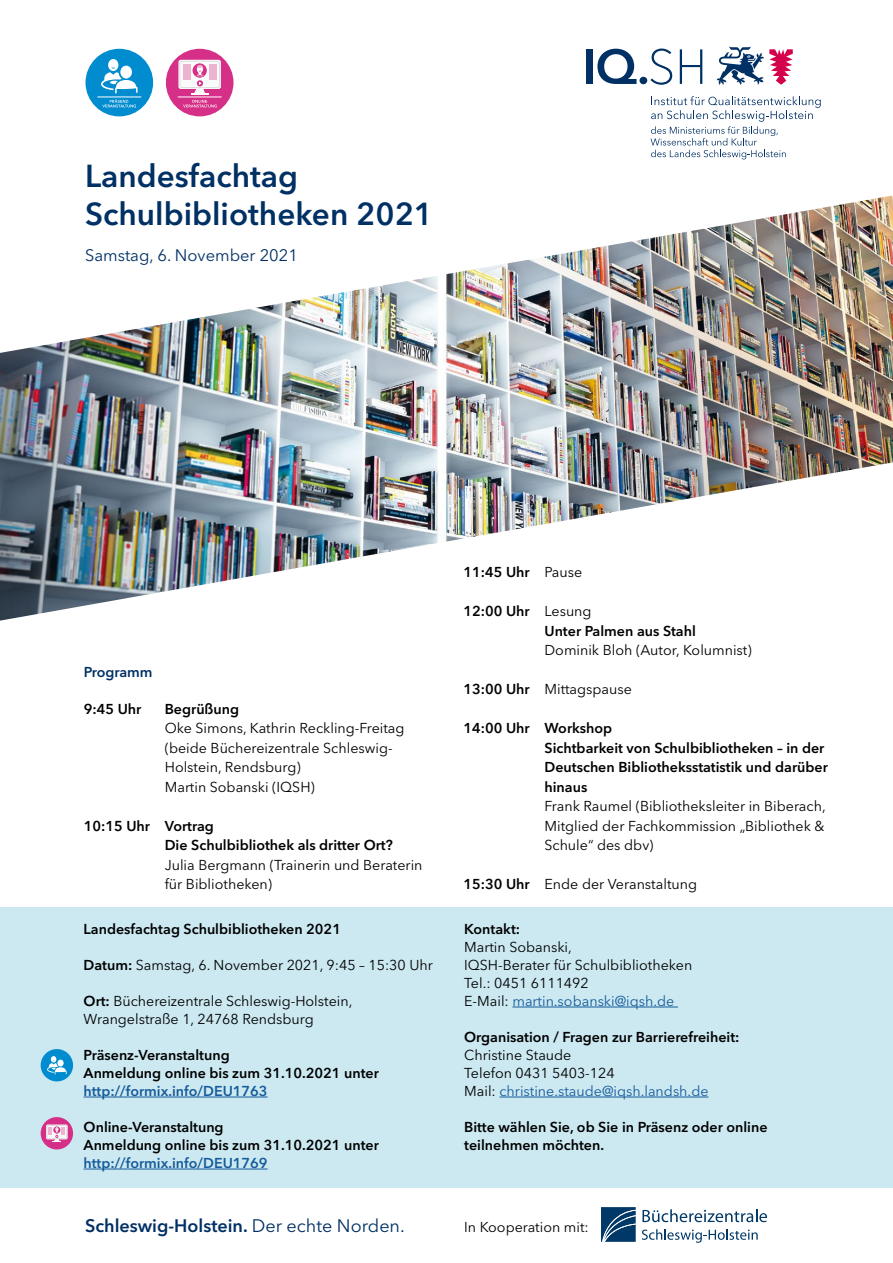
<style>
.page{position:relative;width:893px;height:1263px;background:#fff}
.page>*{position:absolute;margin:0;border:0;box-sizing:border-box;transform-origin:0 0}
.t1{font:600 31.5px/37.8px "Avenir Next LT Pro";color:#003064}
.t2{font:600 18px "Avenir Next LT Pro";color:#003064}
.t3{font:16.5px "Avenir Next LT Pro";color:#003064}
.t4{font:14.25px/19.5px "Avenir Next LT Pro";color:#000}
.t5{font:600 14.25px/19.5px "Avenir Next LT Pro";color:#000}
.t6{font:14.25px "Avenir Next LT Pro";color:#165b9a}
.t7{font:600 14.25px "Avenir Next LT Pro";color:#165b9a}
.t8{font:600 14.25px "Avenir Next LT Pro";color:#003064}
.s1{font-weight:600}
.s2{font-weight:400}
.s3{color:#000}
</style>
<div class="page">
<img style="left:0;top:353px;width:893px;height:268px">
<img style="left:0;top:46px;width:893px;height:307px">
<div style="left:0;top:907px;width:893px;height:356px;background:#cce9f2"></div>
<div style="left:0;top:1188px;width:893px;height:75px;background:#fff"></div>
<svg style="left:650px;top:48px;width:22px;height:37px"></svg>
<svg style="left:680px;top:49px;width:22px;height:35px"></svg>
<svg style="left:717px;top:47px;width:76px;height:38px"></svg>
<div style="left:587px;top:50px;width:6px;height:34px;background:#003064"></div>
<svg style="left:597px;top:49px;width:39px;height:35px"></svg>
<div style="left:639px;top:77px;width:8px;height:7px;background:#003064;border-radius:50%"></div>
<svg style="left:651px;top:96px;width:170px;height:63px"></svg>
<div style="left:41px;top:1117px;width:32px;height:32px;background:#d62f87;border-radius:50%"></div>
<svg style="left:46px;top:1125px;width:21px;height:14px"></svg>
<div style="left:47px;top:1125px;width:20px;height:14px;border:1px solid #dddedf"></div>
<svg style="left:48px;top:1127px;width:17px;height:15px"></svg>
<div style="left:41px;top:1049px;width:32px;height:32px;background:#008ccf;border-radius:50%"></div>
<svg style="left:47px;top:1056px;width:20px;height:18px"></svg>
<div style="left:166px;top:49px;width:67px;height:67px;background:#d62f87;border-radius:50%"></div>
<div style="left:179px;top:60px;width:42px;height:29px;background:#eff0f0;border-radius:2px"></div>
<div style="left:180px;top:61px;width:40px;height:27px;background:#f9fafa;border-radius:2px"></div>
<div style="left:180px;top:61px;width:40px;height:27px;border:1px solid #dddedf;border-radius:2px"></div>
<div style="left:183px;top:64px;width:8px;height:9px;background:#ecb4cf"></div>
<div style="left:209px;top:64px;width:8px;height:9px;background:#ecb4cf"></div>
<svg style="left:193px;top:63px;width:14px;height:15px"></svg>
<svg style="left:182px;top:65px;width:35px;height:42px"></svg>
<hr style="left:178px;top:97px;width:44px;height:1px;background:#fff">
<div style="left:86px;top:49px;width:67px;height:67px;background:#008ccf;border-radius:50%"></div>
<svg style="left:102px;top:99px;width:34px;height:8px"></svg>
<hr style="left:97px;top:97px;width:44px;height:1px;background:#fff">
<div style="left:108px;top:59px;width:10px;height:12px;background:#fff;border-radius:50%"></div>
<div style="left:120px;top:66px;width:12px;height:13px;background:#fff;border-radius:50%"></div>
<svg style="left:101px;top:68px;width:37px;height:25px"></svg>
<hr style="left:84px;top:1097px;width:184px;height:1px;background:#165b9a">
<hr style="left:84px;top:1169px;width:184px;height:1px;background:#165b9a">
<hr style="left:512px;top:1007px;width:166px;height:1px;background:#165b9a">
<hr style="left:499px;top:1097px;width:210px;height:1px;background:#165b9a">
<svg style="left:601px;top:1207px;width:35px;height:35px"></svg>
<svg style="left:642px;top:1209px;width:125px;height:13px"></svg>
<svg style="left:642px;top:1229px;width:116px;height:14px"></svg>
<p class="t1" style="left:85px;top:157px;width:350px">Landesfachtag<br>Schulbibliotheken 2021</p>
<p class="t3" style="left:85px;top:246px;width:214px">Samstag, 6. November 2021</p>
<p class="t8" style="left:84px;top:664px;width:70px">Programm</p>
<p class="t5" style="left:84px;top:699px;width:59px">9:45 Uhr</p>
<p class="t5" style="left:165px;top:699px;width:76px">Begrüßung</p>
<p class="t4" style="left:165px;top:718px;width:241px">Oke Simons, Kathrin Reckling-Freitag (beide Büchereizentrale Schleswig-<br>Holstein, Rendsburg)</p>
<p class="t4" style="left:165px;top:777px;width:152px">Martin Sobanski (IQSH)</p>
<p class="t5" style="left:84px;top:816px;width:132px">10:15 Uhr Vortrag</p>
<p class="t5" style="left:165px;top:835px;width:230px">Die Schulbibliothek als dritter Ort?</p>
<p class="t4" style="left:165px;top:855px;width:259px">Julia Bergmann (Trainerin und Beraterin für Bibliotheken)</p>
<p class="t5" style="left:84px;top:919px;width:259px">Landesfachtag Schulbibliotheken 2021</p>
<p class="t4" style="left:84px;top:955px;width:351px"><span class="s1">Datum:</span> Samstag, 6. November 2021, 9:45 – 15:30 Uhr</p>
<p class="t4" style="left:84px;top:991px;width:270px;line-height:18px"><span class="s1">Ort:</span> Büchereizentrale Schleswig-Holstein,<br>Wrangelstraße 1, 24768 Rendsburg</p>
<p class="t5" style="left:84px;top:1045px;width:148px">Präsenz-Veranstaltung</p>
<p class="t5" style="left:84px;top:1063px;width:297px">Anmeldung online bis zum 31.10.2021 unter</p>
<p class="t7" style="left:84px;top:1082px;width:186px">http://formix.info/DEU1763</p>
<p class="t5" style="left:84px;top:1117px;width:142px">Online-Veranstaltung</p>
<p class="t5" style="left:84px;top:1135px;width:297px">Anmeldung online bis zum 31.10.2021 unter</p>
<p class="t7" style="left:84px;top:1154px;width:186px">http://formix.info/DEU1769</p>
<p class="t5" style="left:463px;top:562px;width:120px">11:45 Uhr <span class="s2">Pause</span></p>
<p class="t5" style="left:463px;top:601px;width:130px">12:00 Uhr <span class="s2">Lesung</span></p>
<p class="t5" style="left:544px;top:621px;width:153px">Unter Palmen aus Stahl</p>
<p class="t4" style="left:544px;top:640px;width:209px">Dominik Bloh (Autor, Kolumnist)</p>
<p class="t4" style="left:463px;top:679px;width:170px"><span class="s1">13:00 Uhr</span> Mittagspause</p>
<p class="t5" style="left:463px;top:718px;width:150px">14:00 Uhr Workshop</p>
<p class="t5" style="left:544px;top:738px;width:285px">Sichtbarkeit von Schulbibliotheken – in der<br>Deutschen Bibliotheksstatistik und darüber hinaus</p>
<p class="t4" style="left:544px;top:796px;width:283px;text-align:justify">Frank Raumel (Bibliotheksleiter in Biberach, Mitglied der Fachkommission „Bibliothek &amp; Schule“ des dbv)</p>
<p class="t4" style="left:463px;top:874px;width:235px"><span class="s1">15:30 Uhr</span> Ende der Veranstaltung</p>
<p class="t5" style="left:464px;top:919px;width:57px">Kontakt:</p>
<p class="t4" style="left:464px;top:937px;width:109px">Martin Sobanski,</p>
<p class="t4" style="left:464px;top:955px;width:230px">IQSH-Berater für Schulbibliotheken</p>
<p class="t4" style="left:464px;top:973px;width:126px">Tel.: 0451 6111492</p>
<p class="t6" style="left:464px;top:992px;width:212px"><span class="s3">E-Mail:</span> martin.sobanski@iqsh.de</p>
<p class="t5" style="left:464px;top:1027px;width:277px">Organisation / Fragen zur Barrierefreiheit:</p>
<p class="t4" style="left:464px;top:1045px;width:109px">Christine Staude</p>
<p class="t4" style="left:464px;top:1063px;width:152px">Telefon 0431 5403-124</p>
<p class="t6" style="left:464px;top:1082px;width:246px"><span class="s3">Mail:</span> christine.staude@iqsh.landsh.de</p>
<p class="t5" style="left:464px;top:1117px;width:305px;line-height:18px">Bitte wählen Sie, ob Sie in Präsenz oder online teilnehmen möchten.</p>
<p class="t2" style="left:85px;top:1214px;width:321px">Schleswig-Holstein. <span class="s2">Der echte Norden.</span></p>
<p class="t4" style="left:464px;top:1217px;width:126px">In Kooperation mit:</p>
</div>
